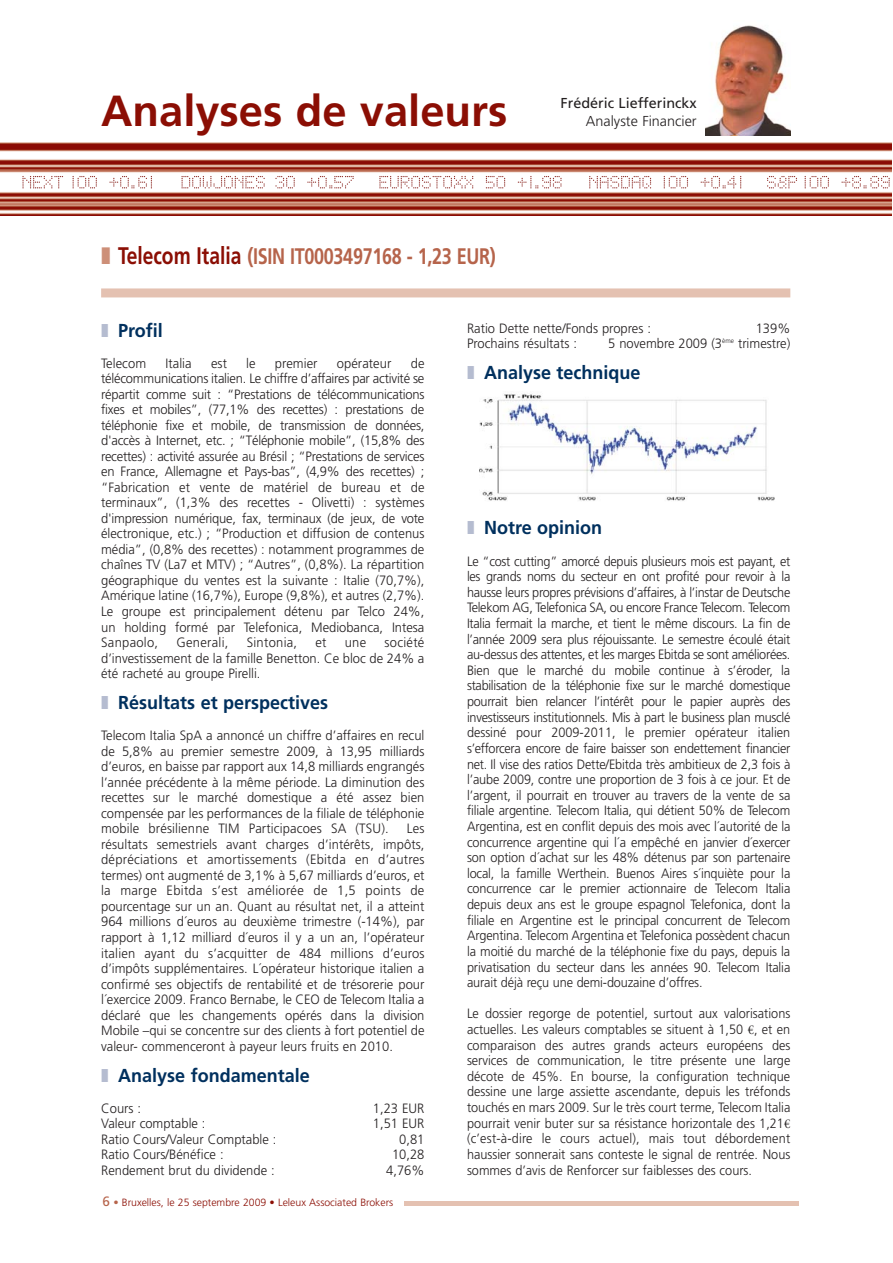
<style>
.page{position:relative;width:893px;height:1263px;background:#fff}
.page>*{position:absolute;margin:0;border:0;box-sizing:border-box;transform-origin:0 0}
.t1{font:700 43.5px "Frutiger";color:#8b0e04}
.t2{font:700 22.5px "Frutiger";letter-spacing:-.015em;color:#b6644b;scale:.8 1}
.t3{font:700 18.75px "Frutiger";color:#00305e;scale:.96 1}
.t4{font:14.4px "Frutiger";color:#231f20}
.t5{font:300 14.4px "Frutiger";color:#231f20}
.t6{font:300 13.5px/15.5px "Frutiger";color:#231f20;text-align:justify;scale:.96 1}
.t7{font:300 13.5px/15.6px "Frutiger";color:#231f20;text-align:justify;scale:.94 1}
.t8{font:300 13.5px "Frutiger";letter-spacing:.02em;color:#231f20;scale:.96 1}
.t9{font:300 10.5px "Frutiger";color:#8b0e04}
.s1{color:#cd8f78}
.s2{font-size:24px;color:#8b0e04}
.s3{color:#b5bcd0}
.s4{font-weight:400;font-size:13.5px;color:#b6644b}
.s5{color:#b6644b}
.s6{font-family:"Adobe Garamond Pro";font-weight:400}
</style>
<div class="page">
<img style="left:0;top:143px;width:891px;height:72px">
<svg style="left:22px;top:176px;width:41px;height:12px"></svg>
<svg style="left:72px;top:176px;width:25px;height:12px"></svg>
<svg style="left:109px;top:176px;width:43px;height:12px"></svg>
<svg style="left:181px;top:176px;width:84px;height:12px"></svg>
<svg style="left:275px;top:176px;width:20px;height:12px"></svg>
<svg style="left:307px;top:176px;width:46px;height:12px"></svg>
<svg style="left:379px;top:176px;width:94px;height:12px"></svg>
<svg style="left:486px;top:176px;width:19px;height:12px"></svg>
<svg style="left:517px;top:176px;width:44px;height:12px"></svg>
<svg style="left:589px;top:176px;width:62px;height:12px"></svg>
<svg style="left:663px;top:176px;width:25px;height:12px"></svg>
<svg style="left:700px;top:176px;width:41px;height:12px"></svg>
<svg style="left:767px;top:176px;width:30px;height:12px"></svg>
<svg style="left:804px;top:176px;width:25px;height:12px"></svg>
<svg style="left:841px;top:176px;width:48px;height:12px"></svg>
<hr style="left:101px;top:1201px;width:697px;height:4px;background:#e4c1b1">
<div style="left:101px;top:1194px;width:302px;height:24px;background:#fff"></div>
<div style="left:101px;top:288px;width:689px;height:9px;background:#e4c1b1"></div>
<img style="left:480px;top:394px;width:295px;height:107px">
<img style="left:705px;top:25px;width:85px;height:110px">
<h1 class="t1" style="left:101px;top:93px;width:408px">Analyses de valeurs</h1>
<h2 class="t2" style="left:101px;top:247px;width:495px"><span class="s1">❚</span> <span class="s2">Telecom Italia</span> (ISIN IT0003497168 - 1,23 EUR)</h2>
<p class="t4" style="left:560px;top:97px;width:138px">Frédéric Liefferinckx</p>
<p class="t5" style="left:586px;top:115px;width:112px">Analyste Financier</p>
<h3 class="t3" style="left:101px;top:322px;width:66px"><span class="s3">❚</span> Profil</h3>
<p class="t6" style="left:101px;top:356px;width:48px">Telecom</p>
<p class="t6" style="left:165px;top:356px;width:29px">Italia</p>
<p class="t6" style="left:211px;top:356px;width:18px">est</p>
<p class="t6" style="left:246px;top:356px;width:11px">le</p>
<p class="t6" style="left:275px;top:356px;width:46px">premier</p>
<p class="t6" style="left:337px;top:356px;width:58px">opérateur</p>
<p class="t6" style="left:101px;top:356px;width:338px;text-indent:309px">de télécommunications italien. Le chiffre d’affaires par activité se répartit comme suit : “Prestations de télécommunications fixes et mobiles”, (77,1% des recettes) : prestations de téléphonie fixe et mobile, de transmission de données, d'accès à Internet, etc. ; “Téléphonie mobile”, (15,8% des recettes) : activité assurée au Brésil ; “Prestations de services en France, Allemagne et Pays-bas”, (4,9% des recettes) ; “Fabrication et vente de matériel de bureau et de terminaux”, (1,3% des recettes - Olivetti) : systèmes d'impression numérique, fax, terminaux (de jeux, de vote électronique, etc.) ; “Production et diffusion de contenus média”, (0,8% des recettes) : notamment programmes de chaînes TV (La7 et MTV) ; “Autres”, (0,8%). La répartition géographique du ventes est la suivante : Italie (70,7%), Amérique latine (16,7%), Europe (9,8%), et autres (2,7%).<br>Le groupe est principalement détenu par Telco 24%, un holding formé par Telefonica, Mediobanca, Intesa Sanpaolo,</p>
<p class="t8" style="left:176px;top:637px;width:56px">Generali,</p>
<p class="t8" style="left:247px;top:637px;width:54px">Sintonia,</p>
<p class="t6" style="left:315px;top:636px;width:13px">et</p>
<p class="t6" style="left:345px;top:636px;width:24px">une</p>
<p class="t6" style="left:101px;top:636px;width:338px;text-indent:283px">société d’investissement de la famille Benetton. Ce bloc de 24% a été racheté au groupe Pirelli.</p>
<h3 class="t3" style="left:101px;top:695px;width:238px"><span class="s3">❚</span> Résultats et perspectives</h3>
<p class="t6" style="left:101px;top:729px;width:338px">Telecom Italia SpA a annoncé un chiffre d’affaires en recul de 5,8% au premier semestre 2009, à 13,95 milliards d’euros, en baisse par rapport aux 14,8 milliards engrangés l’année précédente à la même période. La diminution des recettes sur le marché domestique a été assez bien compensée par les performances de la filiale de téléphonie mobile brésilienne TIM Participacoes SA (TSU).</p>
<p class="t6" style="left:101px;top:822px;width:338px;text-indent:306px">Les résultats semestriels avant charges d’intérêts, impôts, dépréciations et amortissements (Ebitda en d’autres termes) ont augmenté de 3,1% à 5,67 milliards d’euros, et la marge Ebitda s’est améliorée de 1,5 points de pourcentage sur un an. Quant au résultat net, il a atteint 964 millions d´euros au deuxième trimestre (-14%), par rapport à 1,12 milliard d´euros il y a un an, l’opérateur italien ayant du s’acquitter de 484 millions d’euros d’impôts supplémentaires. L´opérateur historique italien a confirmé ses objectifs de rentabilité et de trésorerie pour l´exercice 2009. Franco Bernabe, le CEO de Telecom Italia a déclaré que les changements opérés dans la division Mobile –qui se concentre sur des clients à fort potentiel de valeur- commenceront à payeur leurs fruits en 2010.</p>
<h3 class="t3" style="left:101px;top:1068px;width:219px"><span class="s3">❚</span> Analyse fondamentale</h3>
<p class="t6" style="left:101px;top:1101px;width:43px">Cours :</p>
<p class="t6" style="left:373px;top:1101px;width:55px">1,23 EUR</p>
<p class="t6" style="left:101px;top:1117px;width:110px">Valeur comptable :</p>
<p class="t6" style="left:373px;top:1117px;width:55px">1,51 EUR</p>
<p class="t6" style="left:101px;top:1132px;width:184px">Ratio Cours/Valeur Comptable :</p>
<p class="t6" style="left:399px;top:1132px;width:28px">0,81</p>
<p class="t6" style="left:101px;top:1148px;width:129px">Ratio Cours/Bénéfice :</p>
<p class="t6" style="left:392px;top:1148px;width:35px">10,28</p>
<p class="t6" style="left:101px;top:1164px;width:182px">Rendement brut du dividende :</p>
<p class="t6" style="left:386px;top:1164px;width:41px">4,76%</p>
<p class="t9" style="left:103px;top:1198px;width:292px"><span class="s4">6</span> <span class="s5">•</span> Bruxelles, le 25 septembre 2009 • Leleux Associated Brokers</p>
<p class="t6" style="left:467px;top:321px;width:193px">Ratio Dette nette/Fonds propres :</p>
<p class="t6" style="left:755px;top:321px;width:38px">139%</p>
<p class="t6" style="left:467px;top:337px;width:116px">Prochains résultats :</p>
<p class="t6" style="left:608px;top:337px;width:191px">5 novembre 2009 (3<sup>ème</sup> trimestre)</p>
<h3 class="t3" style="left:467px;top:365px;width:182px"><span class="s3">❚</span> Analyse technique</h3>
<h3 class="t3" style="left:467px;top:520px;width:142px"><span class="s3">❚</span> Notre opinion</h3>
<p class="t7" style="left:467px;top:554px;width:345px">Le “cost cutting” amorcé depuis plusieurs mois est payant, et les grands noms du secteur en ont profité pour revoir à la hausse leurs propres prévisions d’affaires, à l’instar de Deutsche Telekom AG, Telefonica SA, ou encore France Telecom. Telecom Italia fermait la marche, et tient le même discours. La fin de l’année 2009 sera plus réjouissante. Le semestre écoulé était au-dessus des attentes, et les marges Ebitda se sont améliorées.<br>Bien que le marché du mobile continue à s’éroder, la stabilisation de la téléphonie fixe sur le marché domestique pourrait bien relancer l’intérêt pour le papier auprès des investisseurs institutionnels. Mis à part le business plan musclé dessiné pour 2009-2011, le premier opérateur italien s’efforcera encore de faire baisser son endettement financier net. Il vise des ratios Dette/Ebitda très ambitieux de 2,3 fois à l’aube 2009, contre une proportion de 3 fois à ce jour. Et de l’argent, il pourrait en trouver au travers de la vente de sa filiale argentine. Telecom Italia, qui détient 50% de Telecom Argentina, est en conflit depuis des mois avec l´autorité de la concurrence argentine qui l´a empêché en janvier d´exercer son option d´achat sur les 48% détenus par son partenaire local, la famille Werthein. Buenos Aires s´inquiète pour la concurrence car le premier actionnaire de Telecom Italia depuis deux ans est le groupe espagnol Telefonica, dont la filiale en Argentine est le principal concurrent de Telecom Argentina. Telecom Argentina et Telefonica possèdent chacun la moitié du marché de la téléphonie fixe du pays, depuis la privatisation du secteur dans les années 90. Telecom Italia aurait déjà reçu une demi-douzaine d’offres.</p>
<p class="t7" style="left:467px;top:1007px;width:345px">Le dossier regorge de potentiel, surtout aux valorisations actuelles. Les valeurs comptables se situent à 1,50 <span class="s6">€</span>, et en comparaison des autres grands acteurs européens des services de communication, le titre présente une large décote de 45%. En bourse, la configuration technique dessine une large assiette ascendante, depuis les tréfonds touchés en mars 2009. Sur le très court terme, Telecom Italia pourrait venir buter sur sa résistance horizontale des 1,21<span class="s6">€ </span>(c’est-à-dire le cours actuel), mais tout débordement haussier sonnerait sans conteste le signal de rentrée. Nous sommes d’avis de Renforcer sur faiblesses des cours.</p>
</div>
